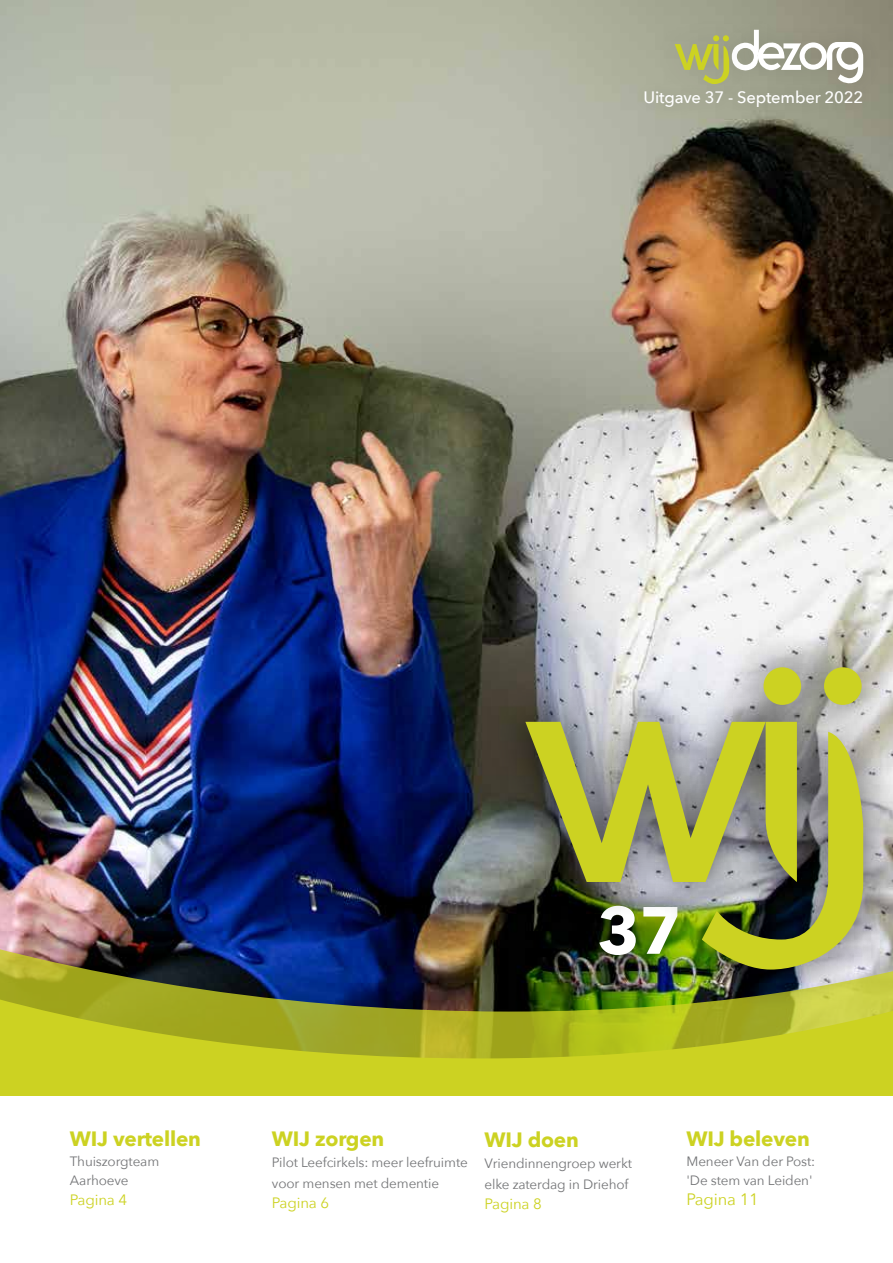
<style>
.page{position:relative;width:893px;height:1263px;background:#fff}
.page>*{position:absolute;margin:0;border:0;box-sizing:border-box;transform-origin:0 0}
.t1{font:700 66px "Avenir Next";color:#fff}
.t2{font:700 20.7px "Avenir Next";letter-spacing:-.01em;color:#ccd222}
.t3{font:500 16.5px "Avenir Next";letter-spacing:-.01em;color:#fff}
.t4{font:16.5px "Avenir Next";letter-spacing:-.01em;color:#ccd222}
.t5{font:15px "Avenir Next";letter-spacing:-.01em;color:#ccd222}
.t6{font:13.5px/19.5px "Avenir Next";letter-spacing:-.01em;color:#747577}
</style>
<div class="page">
<img style="left:0;top:0;width:893px;height:845px">
<img style="left:0;top:845px;width:893px;height:251px">
<div style="left:629px;top:77px;width:248px;height:45px;background:#000;opacity:.11"></div>
<div style="left:713px;top:11px;width:170px;height:91px;background:#94927e"></div>
<div style="left:487px;top:626px;width:406px;height:386px;background:#000;opacity:.75"></div>
<img style="left:525px;top:722px;width:338px;height:247px">
<div style="left:763px;top:667px;width:38px;height:38px;background:#ccd222;border-radius:50%"></div>
<div style="left:824px;top:667px;width:38px;height:38px;background:#ccd222;border-radius:50%"></div>
<div style="left:647px;top:6px;width:113px;height:108px;background:#a4a792"></div>
<svg style="left:675px;top:30px;width:189px;height:54px"></svg>
<p class="t3" style="left:643px;top:84px;width:221px">Uitgave 37 - September 2022</p>
<h2 class="t2" style="left:70px;top:1121px;width:132px">WIJ vertellen</h2>
<p class="t6" style="left:70px;top:1151px;width:91px">Thuiszorgteam<br>Aarhoeve</p>
<p class="t5" style="left:70px;top:1187px;width:59px">Pagina 4</p>
<h1 class="t1" style="left:597px;top:873px;width:86px">37</h1>
<h2 class="t2" style="left:272px;top:1121px;width:114px">WIJ zorgen</h2>
<p class="t6" style="left:272px;top:1152px;width:197px;line-height:21px">Pilot Leefcirkels: meer leefruimte voor mensen met dementie</p>
<p class="t5" style="left:272px;top:1190px;width:59px">Pagina 6</p>
<h2 class="t2" style="left:485px;top:1122px;width:96px">WIJ doen</h2>
<p class="t6" style="left:485px;top:1152px;width:149px;line-height:21px">Vriendinnengroep werkt elke zaterdag in Driehof</p>
<p class="t5" style="left:485px;top:1191px;width:59px">Pagina 8</p>
<h2 class="t2" style="left:686px;top:1121px;width:125px">WIJ beleven</h2>
<p class="t6" style="left:686px;top:1151px;width:130px">Meneer Van der Post: 'De stem van Leiden'</p>
<p class="t4" style="left:686px;top:1185px;width:74px">Pagina 11</p>
</div>
